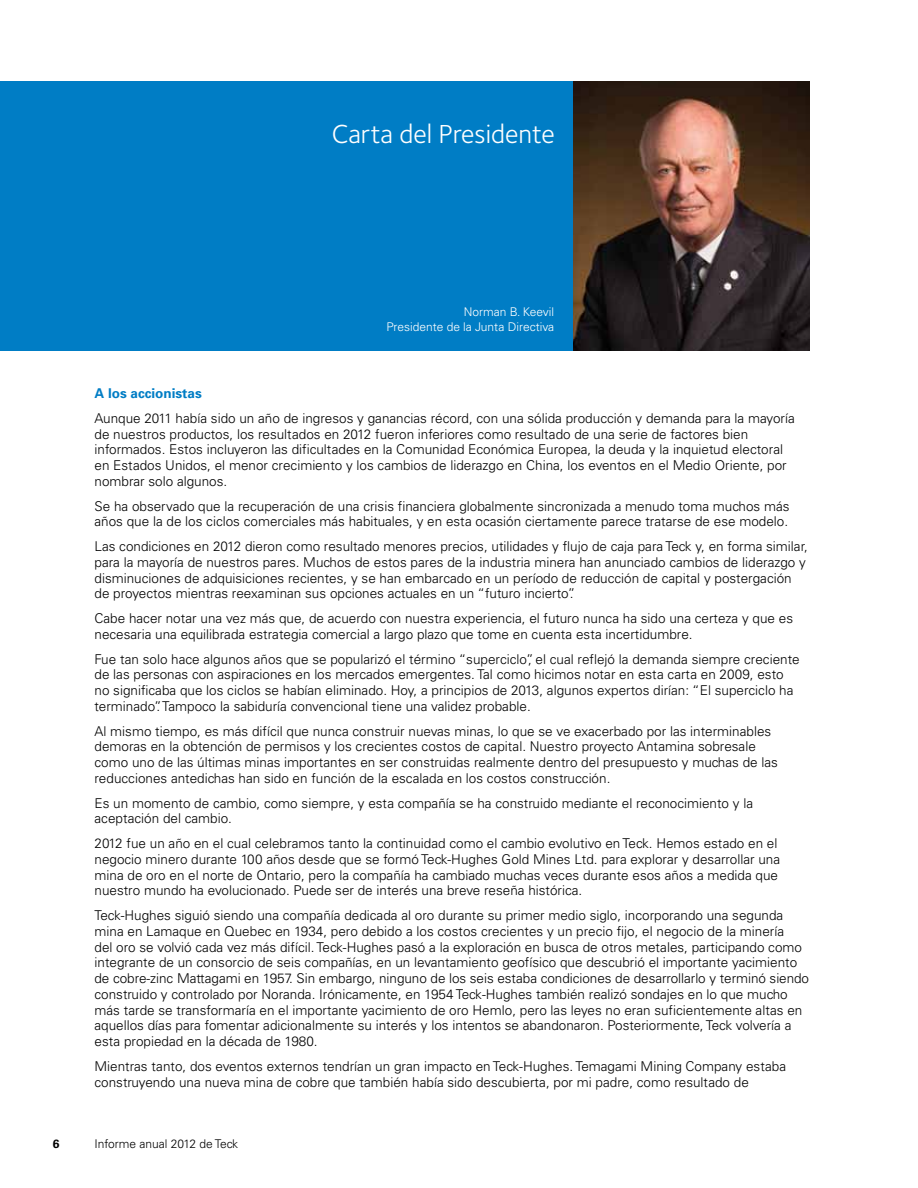
<style>
.page{position:relative;width:918px;height:1188px;background:#fff}
.page>*{position:absolute;margin:0;border:0;box-sizing:border-box;transform-origin:0 0}
.t1{font:27px "Foundry Sterling";color:#fff}
.t2{font:300 13.5px/15.8px "Univers";color:#000}
.t3{font:700 13.5px "Univers";color:#007dc5}
.t4{font:300 12px/15px "Univers";color:#fff;text-align:right}
.t5{font:300 12px "Univers";color:#000}
.t6{font:700 12px "Univers";color:#000}
</style>
<div class="page">
<div style="left:0;top:81px;width:574px;height:270px;background:#007dc5"></div>
<img style="left:574px;top:81px;width:236px;height:270px">
<h1 class="t1" style="left:332px;top:118px;width:225px">Carta del Presidente</h1>
<p class="t4" style="left:386px;top:304px;width:169px">Norman B. Keevil<br>Presidente de la Junta Directiva</p>
<p class="t3" style="left:94px;top:385px;width:109px">A los accionistas</p>
<p class="t2" style="left:94px;top:410px;width:702px">Aunque 2011 había sido un año de ingresos y ganancias récord, con una sólida producción y demanda para la mayoría de nuestros productos, los resultados en 2012 fueron inferiores como resultado de una serie de factores bien informados. Estos incluyeron las dificultades en la Comunidad Económica Europea, la deuda y la inquietud electoral en Estados Unidos, el menor crecimiento y los cambios de liderazgo en China, los eventos en el Medio Oriente, por nombrar solo algunos.</p>
<p class="t2" style="left:94px;top:498px;width:697px">Se ha observado que la recuperación de una crisis financiera globalmente sincronizada a menudo toma muchos más años que la de los ciclos comerciales más habituales, y en esta ocasión ciertamente parece tratarse de ese modelo.</p>
<p class="t2" style="left:94px;top:538px;width:715px">Las condiciones en 2012 dieron como resultado menores precios, utilidades y flujo de caja para Teck y, en forma similar, para la mayoría de nuestros pares. Muchos de estos pares de la industria minera han anunciado cambios de liderazgo y disminuciones de adquisiciones recientes, y se han embarcado en un período de reducción de capital y postergación de proyectos mientras reexaminan sus opciones actuales en un “futuro incierto”.</p>
<p class="t2" style="left:94px;top:610px;width:700px">Cabe hacer notar una vez más que, de acuerdo con nuestra experiencia, el futuro nunca ha sido una certeza y que es necesaria una equilibrada estrategia comercial a largo plazo que tome en cuenta esta incertidumbre.</p>
<p class="t2" style="left:94px;top:651px;width:707px">Fue tan solo hace algunos años que se popularizó el término “superciclo”, el cual reflejó la demanda siempre creciente de las personas con aspiraciones en los mercados emergentes. Tal como hicimos notar en esta carta en 2009, esto no significaba que los ciclos se habían eliminado. Hoy, a principios de 2013, algunos expertos dirían: “El superciclo ha terminado”. Tampoco la sabiduría convencional tiene una validez probable.</p>
<p class="t2" style="left:94px;top:723px;width:685px">Al mismo tiempo, es más difícil que nunca construir nuevas minas, lo que se ve exacerbado por las interminables demoras en la obtención de permisos y los crecientes costos de capital. Nuestro proyecto Antamina sobresale como uno de las últimas minas importantes en ser construidas realmente dentro del presupuesto y muchas de las reducciones antedichas han sido en función de la escalada en los costos construcción.</p>
<p class="t2" style="left:94px;top:795px;width:660px">Es un momento de cambio, como siempre, y esta compañía se ha construido mediante el reconocimiento y la aceptación del cambio.</p>
<p class="t2" style="left:94px;top:835px;width:687px">2012 fue un año en el cual celebramos tanto la continuidad como el cambio evolutivo en Teck. Hemos estado en el negocio minero durante 100 años desde que se formó Teck-Hughes Gold Mines Ltd. para explorar y desarrollar una mina de oro en el norte de Ontario, pero la compañía ha cambiado muchas veces durante esos años a medida que nuestro mundo ha evolucionado. Puede ser de interés una breve reseña histórica.</p>
<p class="t2" style="left:94px;top:907px;width:716px">Teck-Hughes siguió siendo una compañía dedicada al oro durante su primer medio siglo, incorporando una segunda mina en Lamaque en Quebec en 1934, pero debido a los costos crecientes y un precio fijo, el negocio de la minería<br>del oro se volvió cada vez más difícil. Teck-Hughes pasó a la exploración en busca de otros metales, participando como integrante de un consorcio de seis compañías, en un levantamiento geofísico que descubrió el importante yacimiento de cobre-zinc Mattagami en 1957. Sin embargo, ninguno de los seis estaba condiciones de desarrollarlo y terminó siendo construido y controlado por Noranda. Irónicamente, en 1954 Teck-Hughes también realizó sondajes en lo que mucho más tarde se transformaría en el importante yacimiento de oro Hemlo, pero las leyes no eran suficientemente altas en aquellos días para fomentar adicionalmente su interés y los intentos se abandonaron. Posteriormente, Teck volvería a esta propiedad en la década de 1980.</p>
<p class="t2" style="left:94px;top:1058px;width:693px">Mientras tanto, dos eventos externos tendrían un gran impacto en Teck-Hughes. Temagami Mining Company estaba construyendo una nueva mina de cobre que también había sido descubierta, por mi padre, como resultado de</p>
<p class="t6" style="left:53px;top:1136px;width:8px">6</p>
<p class="t5" style="left:95px;top:1136px;width:145px">Informe anual 2012 de Teck</p>
</div>
